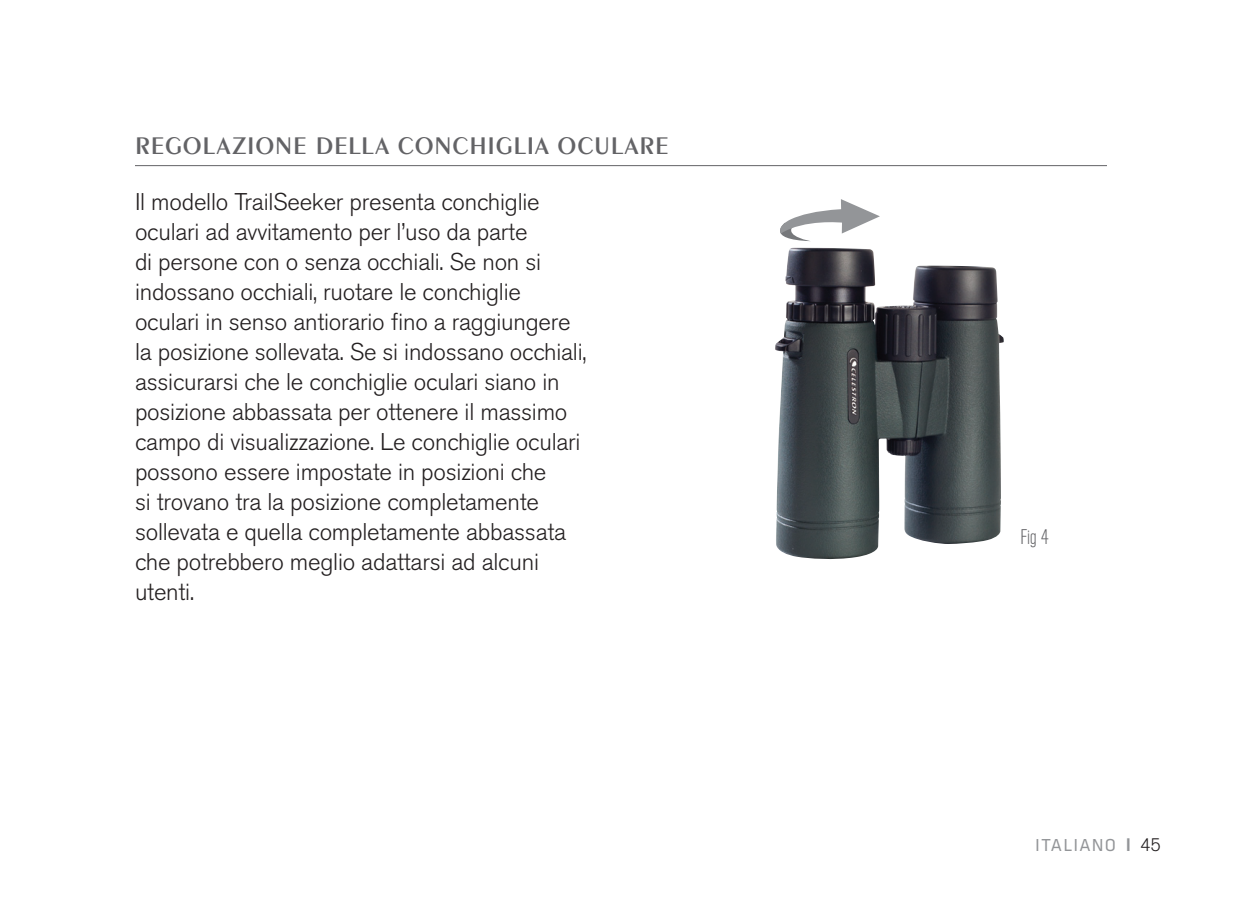
<style>
.page{position:relative;width:1242px;height:918px;background:#fff}
.page>*{position:absolute;margin:0;border:0;box-sizing:border-box;transform-origin:0 0}
.t1{font:600 25.5px "Exotic 350 BT";letter-spacing:.035em;color:#636366}
.t2{font:300 24px/30px "Akzidenz Grotesk BE";letter-spacing:-.01em;color:#231f20}
.t3{font:300 condensed 21px "Akzidenz Grotesk BE";color:#636366}
.t4{font:18px "Klavika Basic";letter-spacing:.065em;color:#939598}
.s1{font-family:"Akzidenz Grotesk BE";font-weight:500}
.s2{font-family:"Akzidenz Grotesk BE";font-weight:300;color:#231f20}
</style>
<div class="page">
<hr style="left:135px;top:165px;width:972px;height:1px;background:#636366">
<img style="left:775px;top:248px;width:229px;height:311px">
<svg style="left:780px;top:199px;width:100px;height:42px"></svg>
<p class="t1" style="left:135px;top:131px;width:536px">REGOLAZIONE DELLA CONCH IGLIA OCULARE</p>
<p class="t2" style="left:135px;top:187px;width:453px">Il modello TrailSeeker presenta conchiglie oculari ad avvitamento per l’uso da parte<br>di persone con o senza occhiali. Se non si indossano occhiali, ruotare le conchiglie oculari in senso antiorario fino a raggiungere la posizione sollevata. Se si indossano occhiali, assicurarsi che le conchiglie oculari siano in posizione abbassata per ottenere il massimo campo di visualizzazione. Le conchiglie oculari possono essere impostate in posizioni che<br>si trovano tra la posizione completamente sollevata e quella completamente abbassata che potrebbero meglio adattarsi ad alcuni utenti.</p>
<p class="t3" style="left:1021px;top:525px;width:30px">Fig 4</p>
<p class="t4" style="left:1035px;top:833px;width:127px">ITALIANO <span class="s1">I</span> <span class="s2">45</span></p>
</div>
